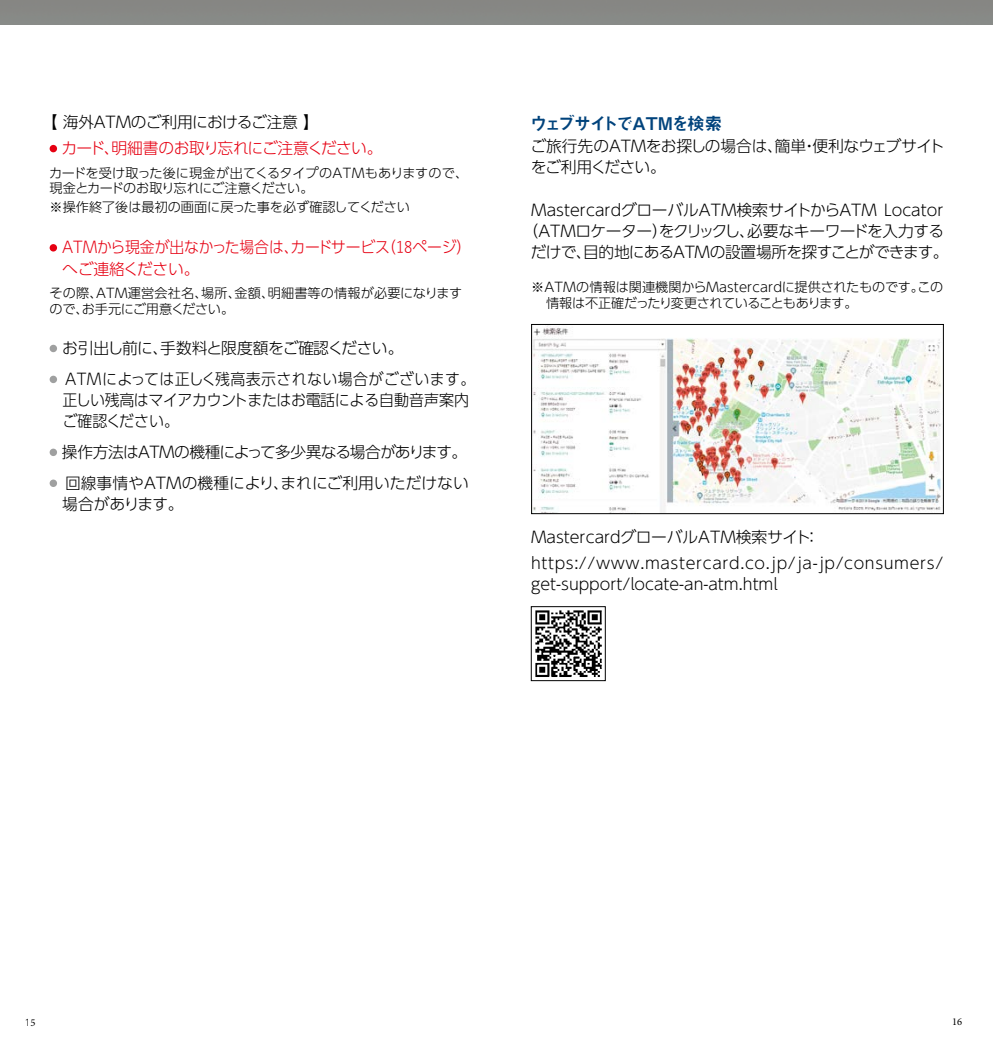
<style>
.page{position:relative;width:993px;height:1042px;background:#fff}
.page>*{position:absolute;margin:0;border:0;box-sizing:border-box;transform-origin:0 0}
.t1{font:17.5px "Midashi Go Pr 5 MB31";letter-spacing:-.095em;color:#00437c}
.t2{font:300 15.75px/21px "UD Shin Go Pro";letter-spacing:-.01em;color:#000}
.t3{font:300 15.75px/25.9px "UD Shin Go Pro";letter-spacing:.04em;color:#000}
.t4{font:300 15.75px/31px "UD Shin Go Pro";letter-spacing:-.03em;color:#000}
.t5{font:300 15.75px/22.2px "UD Shin Go Pro";letter-spacing:-.01em;color:#e60012;scale:.94 1}
.t6{font:300 15.75px/21px "UD Shin Go Pro";letter-spacing:-.03em;color:#000;scale:.95 1}
.t7{font:300 15.75px "UD Shin Go Pro";letter-spacing:-.045em;color:#e60012}
.t8{font:300 13.12px/15.8px "UD Shin Go Pro";color:#000}
.t9{font:300 13.12px/15.8px "UD Shin Go Pr 6 N";color:#000}
.t10{font:300 10.5px "DIN Next LT Pro";color:#000}
.t11{font:10.5px "Minion Pro";color:#000}
.s1{font-family:"Yu Gothic";font-weight:400}
.s2{font-family:"Minion Pro";font-weight:400}
</style>
<div class="page">
<div style="left:50px;top:345px;width:7px;height:7px;background:#9fa0a0;border-radius:50%"></div>
<div style="left:50px;top:376px;width:7px;height:7px;background:#9fa0a0;border-radius:50%"></div>
<div style="left:50px;top:449px;width:7px;height:7px;background:#9fa0a0;border-radius:50%"></div>
<div style="left:50px;top:479px;width:7px;height:8px;background:#9fa0a0;border-radius:50%"></div>
<div style="left:50px;top:145px;width:7px;height:7px;background:#e60012;border-radius:50%"></div>
<div style="left:50px;top:244px;width:7px;height:7px;background:#e60012;border-radius:50%"></div>
<img style="left:535px;top:610px;width:67px;height:67px">
<div style="left:531px;top:606px;width:74px;height:75px;border:1px solid #000"></div>
<img style="left:533px;top:326px;width:408px;height:186px">
<div style="left:531px;top:324px;width:412px;height:190px;border:1px solid #000"></div>
<p class="t2" style="left:42px;top:111px;width:279px">【 海外ATMのご利用におけるご注意 】</p>
<p class="t7" style="left:62px;top:135px;width:322px">カード、明細書のお取り忘れにご注意ください。</p>
<p class="t8" style="left:49px;top:164px;width:420px">カードを受け取った後に現金が出てくるタイプのATMもありますので、現金とカードのお取り忘れにご注意ください。</p>
<p class="t9" style="left:50px;top:199px;width:362px">※操作終了後は最初の画面に戻った事を必ず確認してください</p>
<p class="t5" style="left:62px;top:235px;width:436px">ATMから現金が出なかった場合は、カードサービス（<span class="s1">18</span>ページ）へご連絡ください。</p>
<p class="t8" style="left:50px;top:284px;width:414px">その際、ATM運営会社名、場所、金額、明細書等の情報が必要になりますので、お手元にご用意ください。</p>
<p class="t2" style="left:62px;top:332px;width:415px;line-height:31px">お引出し前に、手数料と限度額をご確認ください。<br>ATMによっては正しく残高表示されない場合がございます。</p>
<p class="t6" style="left:62px;top:388px;width:429px">正しい残高はマイアカウントまたはお電話による自動音声案内ご確認ください。</p>
<p class="t4" style="left:62px;top:436px;width:408px">操作方法はATMの機種によって多少異なる場合があります。回線事情やATMの機種により、まれにご利用いただけない</p>
<p class="t2" style="left:62px;top:492px;width:123px">場合があります。</p>
<p class="t1" style="left:530px;top:109px;width:193px">ウェブサイトでATMを検索</p>
<p class="t2" style="left:530px;top:135px;width:415px">ご旅行先のATMをお探しの場合は、簡単・便利なウェブサイトをご利用ください。</p>
<p class="t2" style="left:522px;top:198px;width:427px;text-align:center">MastercardグローバルATM検索サイトからATM Locator（ATMロケーター）をクリックし、必要なキーワードを入力するだけで、目的地にあるATMの設置場所を探すことができます。</p>
<p class="t9" style="left:546px;top:279px;width:398px;text-indent:-15px">※ATMの情報は関連機関からMastercardに提供されたものです。この情報は不正確だったり変更されていることもあります。</p>
<p class="t3" style="left:531px;top:523px;width:413px">MastercardグローバルATM検索サイト：https://www.mastercard.co.jp/ja-jp/consumers/</p>
<p class="t2" style="left:531px;top:572px;width:248px">get-support/locate-an-atm.html</p>
<p class="t10" style="left:25px;top:1016px;width:12px">1<span class="s2">5</span></p>
<p class="t11" style="left:951px;top:1015px;width:12px">16</p>
</div>
